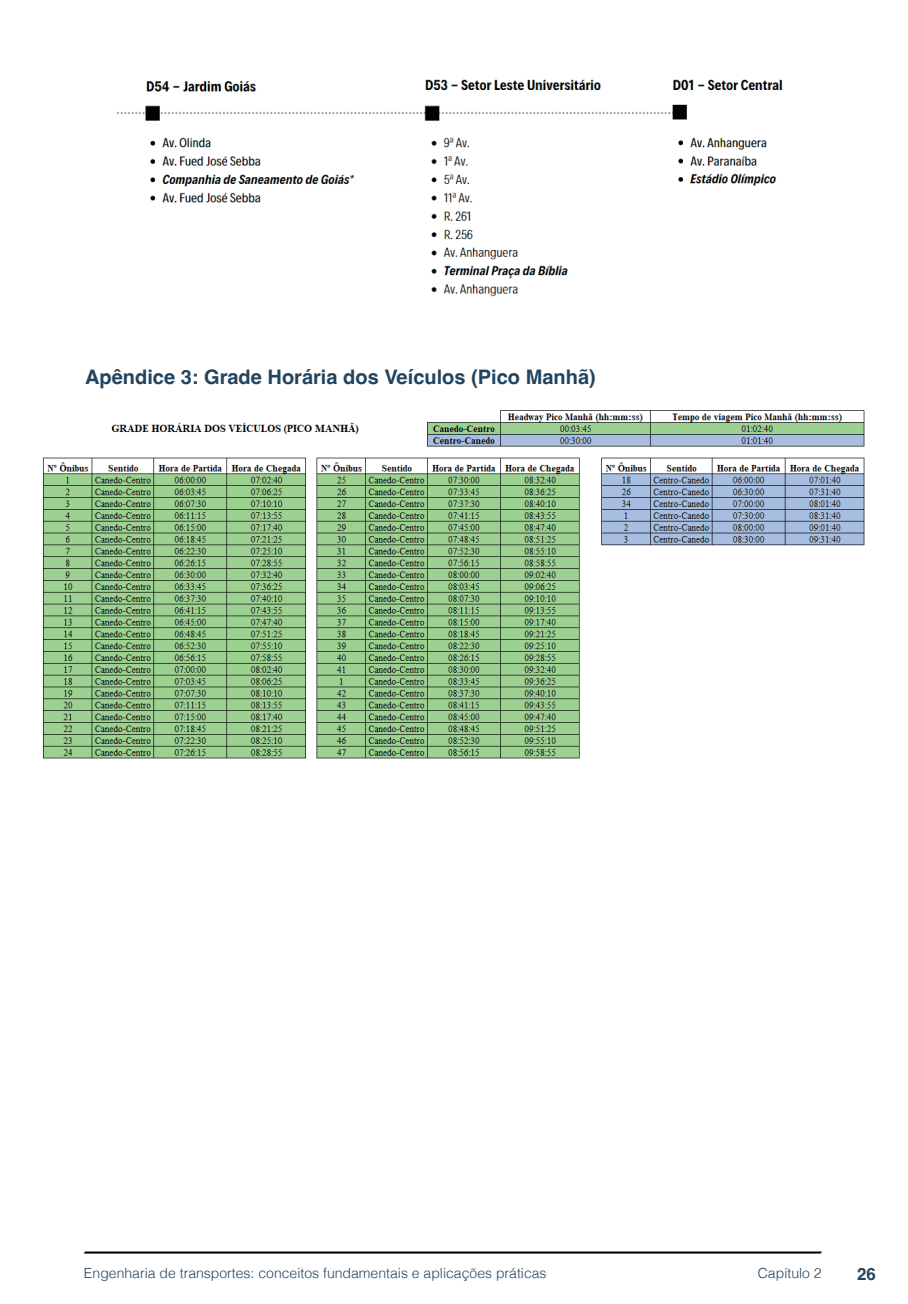
<style>
.page{position:relative;width:908px;height:1304px;background:#fff}
.page>*{position:absolute;margin:0;border:0;box-sizing:border-box;transform-origin:0 0}
.t1{font:700 20px "Helvetica";color:#23445f}
.t2{font:700 16.8px "Helvetica";color:#23445f}
.t3{font:300 14px "Helvetica";color:#23445f}
</style>
<div class="page">
<svg style="left:84px;top:1251px;width:737px;height:3px;background:#515151"></svg>
<img style="left:118px;top:79px;width:665px;height:218px">
<img style="left:43px;top:410px;width:822px;height:349px">
<h1 class="t1" style="left:85px;top:365px;width:512px">Apêndice 3: Grade Horária dos Veículos (Pico Manhã)</h1>
<p class="t3" style="left:84px;top:1261px;width:464px">Engenharia de transportes: conceitos fundamentais e aplicações práticas</p>
<p class="t3" style="left:757px;top:1261px;width:65px">Capítulo 2</p>
<p class="t2" style="left:856px;top:1264px;width:20px">26</p>
</div>
